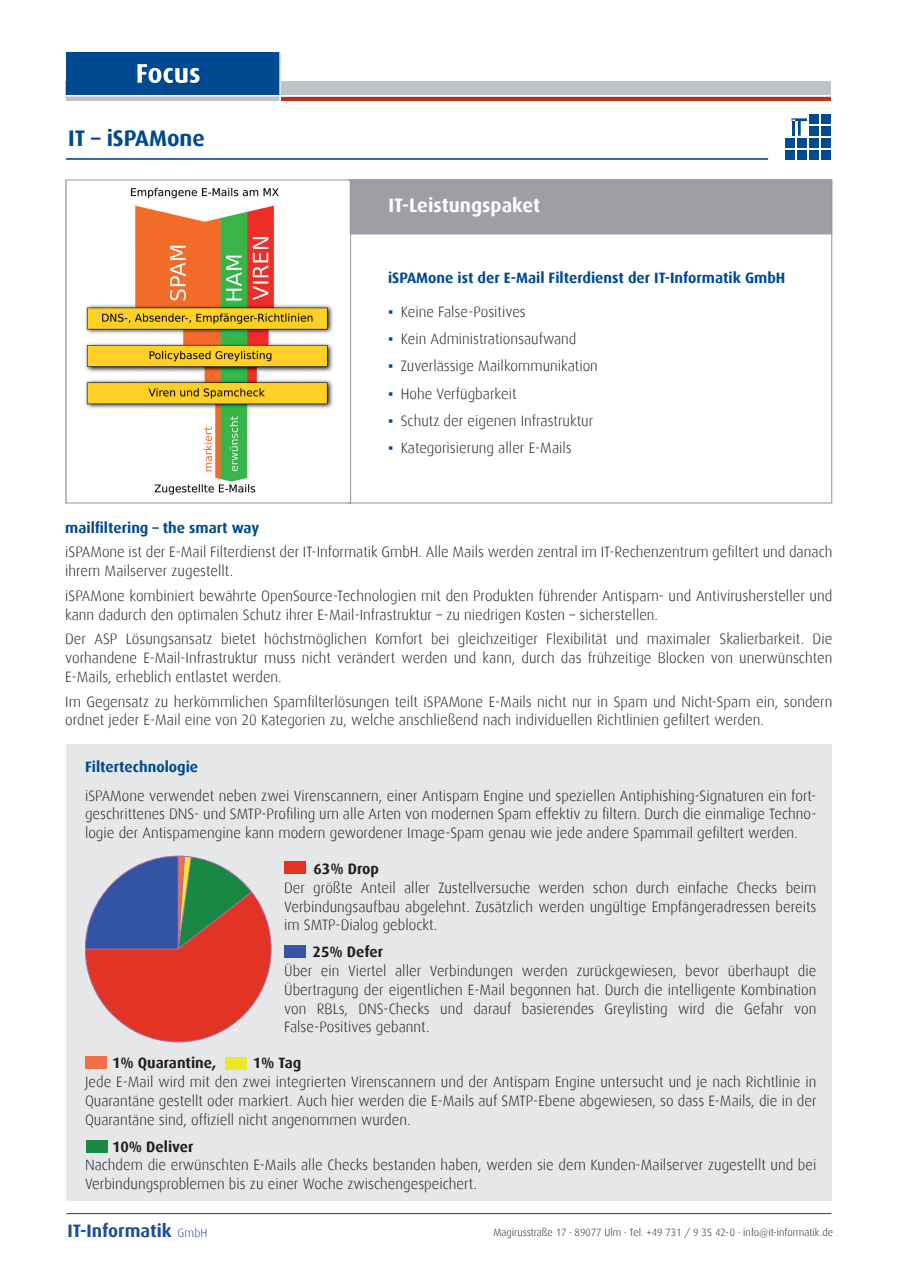
<style>
.page{position:relative;width:910px;height:1280px;background:#fff}
.page>*{position:absolute;margin:0;border:0;box-sizing:border-box;transform-origin:0 0}
.t1{font:700 22.5px "Dax";color:#014990}
.t2{font:700 19.5px "Dax";color:#fff}
.t3{font:700 18px "Dax";color:#1e4e94}
.t4{font:300 15px/18.8px "Dax";color:#231f20;text-align:justify}
.t5{font:700 15px "Dax";color:#014990}
.t6{font:700 15px "Dax";color:#231f20}
.t7{font:300 10.5px "Dax";color:#231f20}
.s1{font-family:"Arial";font-weight:400;color:#014990}
.s2{font-weight:300;font-size:12px}
</style>
<div class="page">
<div style="left:280px;top:96px;width:551px;height:5px;background:#c02d19"></div>
<div style="left:66px;top:96px;width:214px;height:5px;background:#bcc4c9"></div>
<div style="left:66px;top:81px;width:765px;height:15px;background:#bcc4c9"></div>
<hr style="left:66px;top:158px;width:702px;height:2px;background:#1e4d95">
<div style="left:810px;top:114px;width:9px;height:10px;background:#014990"></div>
<div style="left:810px;top:126px;width:9px;height:10px;background:#014990"></div>
<div style="left:810px;top:138px;width:9px;height:10px;background:#014990"></div>
<div style="left:810px;top:150px;width:9px;height:10px;background:#014990"></div>
<div style="left:822px;top:114px;width:9px;height:10px;background:#014990"></div>
<div style="left:822px;top:126px;width:9px;height:10px;background:#014990"></div>
<div style="left:822px;top:138px;width:9px;height:10px;background:#014990"></div>
<div style="left:822px;top:150px;width:9px;height:10px;background:#014990"></div>
<div style="left:798px;top:138px;width:9px;height:10px;background:#014990"></div>
<div style="left:786px;top:138px;width:9px;height:10px;background:#014990"></div>
<div style="left:798px;top:150px;width:9px;height:10px;background:#014990"></div>
<div style="left:786px;top:150px;width:9px;height:10px;background:#014990"></div>
<svg style="left:791px;top:118px;width:16px;height:18px"></svg>
<div style="left:66px;top:52px;width:214px;height:44px;background:#014990"></div>
<svg style="left:137px;top:64px;width:63px;height:19px"></svg>
<hr style="left:66px;top:95px;width:765px;height:1px;background:#fff">
<hr style="left:279px;top:52px;width:2px;height:52px;background:#fff">
<hr style="left:66px;top:1213px;width:765px;height:1px;background:#014990">
<div style="left:350px;top:180px;width:482px;height:54px;background:#9d9fa2"></div>
<div style="left:66px;top:744px;width:766px;height:456px;background:#e6e7e9"></div>
<div style="left:284px;top:861px;width:21px;height:13px;background:#e23224"></div>
<img style="left:85px;top:187px;width:248px;height:308px">
<div style="left:66px;top:180px;width:285px;height:323px;border:1px solid #939598"></div>
<div style="left:285px;top:945px;width:21px;height:13px;background:#3a53a3"></div>
<div style="left:225px;top:1057px;width:22px;height:12px;background:#ede92a"></div>
<div style="left:85px;top:1056px;width:21px;height:13px;background:#f36e47"></div>
<div style="left:86px;top:1140px;width:21px;height:12px;background:#178a43"></div>
<svg style="left:85px;top:856px;width:186px;height:186px"></svg>
<h1 class="t1" style="left:68px;top:126px;width:138px">IT – iSPAMone</h1>
<h2 class="t2" style="left:388px;top:194px;width:153px">IT-Leistungspaket</h2>
<p class="t5" style="left:388px;top:269px;width:399px">iSPAMone ist der E-Mail Filterdienst der IT-Informatik GmbH</p>
<p class="t4" style="left:388px;top:302px;width:139px"><span class="s1">▪</span> Keine False-Positives</p>
<p class="t4" style="left:388px;top:330px;width:190px"><span class="s1">▪</span> Kein Administrationsaufwand</p>
<p class="t4" style="left:388px;top:357px;width:211px"><span class="s1">▪</span> Zuverlässige Mailkommunikation</p>
<p class="t4" style="left:388px;top:384px;width:130px"><span class="s1">▪</span> Hohe Verfügbarkeit</p>
<p class="t4" style="left:388px;top:411px;width:207px"><span class="s1">▪</span> Schutz der eigenen Infrastruktur</p>
<p class="t4" style="left:388px;top:439px;width:185px"><span class="s1">▪</span> Kategorisierung aller E-Mails</p>
<p class="t5" style="left:65px;top:519px;width:196px">mailfiltering – the smart way</p>
<p class="t4" style="left:65px;top:543px;width:769px">iSPAMone ist der E-Mail Filterdienst der IT-Informatik GmbH. Alle Mails werden zentral im IT-Rechenzentrum gefiltert und danach ihrem Mailserver zugestellt.</p>
<p class="t4" style="left:65px;top:587px;width:769px">iSPAMone kombiniert bewährte OpenSource-Technologien mit den Produkten führender Antispam- und Antivirushersteller und kann dadurch den optimalen Schutz ihrer E-Mail-Infrastruktur – zu niedrigen Kosten – sicherstellen.</p>
<p class="t4" style="left:65px;top:630px;width:769px">Der ASP Lösungsansatz bietet höchstmöglichen Komfort bei gleichzeitiger Flexibilität und maximaler Skalierbarkeit. Die vorhandene E-Mail-Infrastruktur muss nicht verändert werden und kann, durch das frühzeitige Blocken von unerwünschten E-Mails, erheblich entlastet werden.</p>
<p class="t4" style="left:65px;top:692px;width:769px">Im Gegensatz zu herkömmlichen Spamfilterlösungen teilt iSPAMone E-Mails nicht nur in Spam und Nicht-Spam ein, sondern ordnet jeder E-Mail eine von 20 Kategorien zu, welche anschließend nach individuellen Richtlinien gefiltert werden.</p>
<p class="t5" style="left:85px;top:759px;width:115px">Filtertechnologie</p>
<p class="t4" style="left:85px;top:786px;width:733px">iSPAMone verwendet neben zwei Virenscannern, einer Antispam Engine und speziellen Antiphishing-Signaturen ein fort&shy;geschrittenes DNS- und SMTP-Profiling um alle Arten von modernen Spam effektiv zu filtern. Durch die einmalige Techno&shy;logie der Antispamengine kann modern gewordener Image-Spam genau wie jede andere Spammail gefiltert werden.</p>
<p class="t6" style="left:313px;top:860px;width:67px">63% Drop</p>
<p class="t4" style="left:284px;top:878px;width:534px">Der größte Anteil aller Zustellversuche werden schon durch einfache Checks beim Verbindungsaufbau abgelehnt. Zusätzlich werden ungültige Empfängeradressen bereits im SMTP-Dialog geblockt.</p>
<p class="t6" style="left:313px;top:944px;width:72px">25% Defer</p>
<p class="t4" style="left:284px;top:962px;width:534px">Über ein Viertel aller Verbindungen werden zurückgewiesen, bevor überhaupt die Übertragung der eigentlichen E-Mail begonnen hat. Durch die intelligente Kombination von RBLs, DNS-Checks und darauf basierendes Greylisting wird die Gefahr von False-Positives gebannt.</p>
<p class="t6" style="left:112px;top:1055px;width:106px">1% Quarantine,</p>
<p class="t6" style="left:253px;top:1055px;width:50px">1% Tag</p>
<p class="t4" style="left:85px;top:1073px;width:733px">Jede E-Mail wird mit den zwei integrierten Virenscannern und der Antispam Engine untersucht und je nach Richtlinie in Quarantäne gestellt oder markiert. Auch hier werden die E-Mails auf SMTP-Ebene abgewiesen, so dass E-Mails, die in der Quarantäne sind, offiziell nicht angenommen wurden.</p>
<p class="t6" style="left:112px;top:1138px;width:83px">10% Deliver</p>
<p class="t4" style="left:85px;top:1156px;width:733px">Nachdem die erwünschten E-Mails alle Checks bestanden haben, werden sie dem Kunden-Mailserver zugestellt und bei<br>Verbindungsproblemen bis zu einer Woche zwischengespeichert.</p>
<p class="t3" style="left:67px;top:1220px;width:141px">IT-Informatik <span class="s2">GmbH</span></p>
<p class="t7" style="left:493px;top:1226px;width:341px">Magirusstraße 17 · 89077 Ulm · Tel. +49 731 / 9 35 42-0 · info@it-informatik.de</p>
</div>
